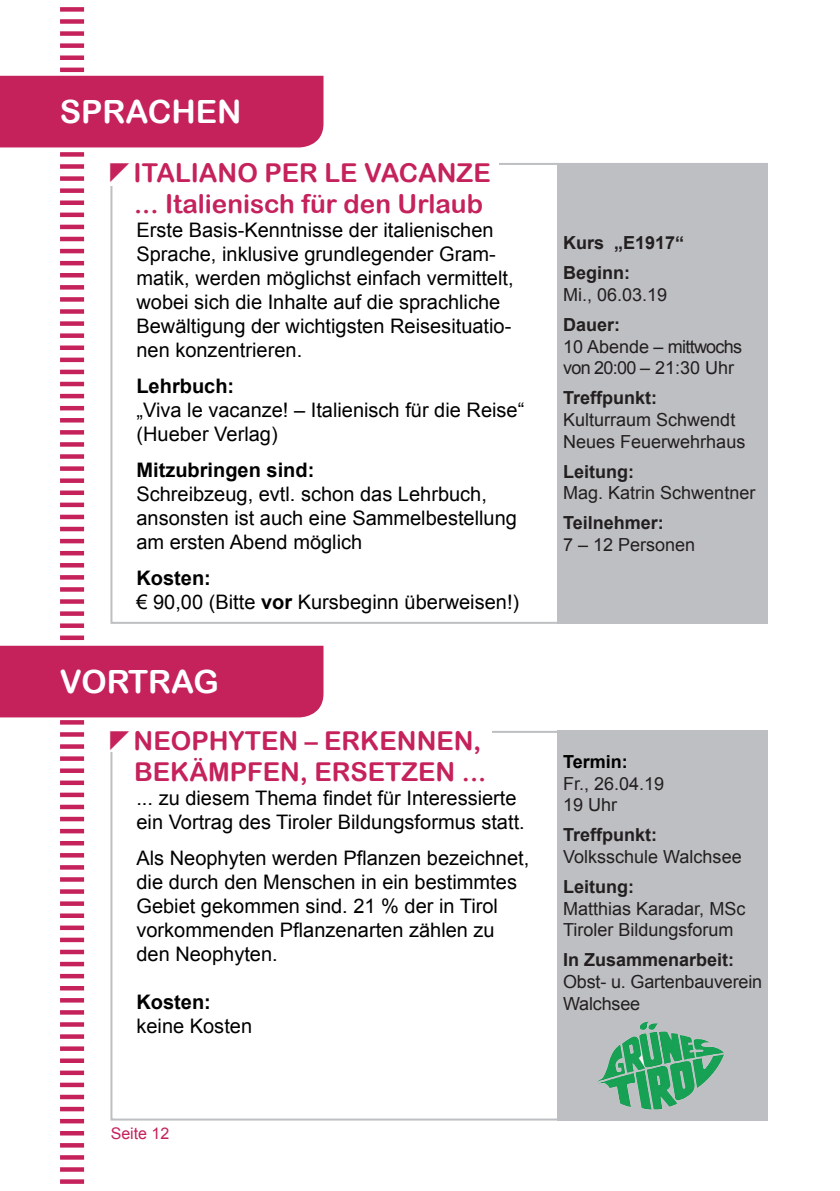
<style>
.page{position:relative;width:840px;height:1191px;background:#fff}
.page>*{position:absolute;margin:0;border:0;box-sizing:border-box;transform-origin:0 0}
.t1{font:32px "Arial Rounded MT Bold";color:#fff}
.t2{font:26px/31.2px "Arial Rounded MT Bold";color:#c5215b}
.t3{font:20px/24px "Arial";color:#000}
.t4{font:700 20px "Arial";color:#000}
.t5{font:18px/21.6px "Arial";color:#231f20}
.t6{font:700 18px/30px "Arial";color:#231f20}
.t7{font:18px/21.6px "Arial";letter-spacing:-.04em;color:#231f20}
.t8{font:700 18px "Arial";color:#000}
.t9{font:16px "Arial";color:#c5215b}
.s1{font-weight:700}
</style>
<div class="page">
<div style="left:60px;top:7px;width:24px;height:5px;background:#c5215b"></div>
<div style="left:60px;top:19px;width:24px;height:5px;background:#c5215b"></div>
<div style="left:60px;top:31px;width:24px;height:5px;background:#c5215b"></div>
<div style="left:60px;top:43px;width:24px;height:5px;background:#c5215b"></div>
<div style="left:60px;top:55px;width:24px;height:5px;background:#c5215b"></div>
<hr style="left:60px;top:68px;width:24px;height:4px;background:#c5215b">
<div style="left:60px;top:152px;width:24px;height:5px;background:#c5215b"></div>
<div style="left:60px;top:164px;width:24px;height:5px;background:#c5215b"></div>
<div style="left:60px;top:176px;width:24px;height:5px;background:#c5215b"></div>
<div style="left:60px;top:188px;width:24px;height:5px;background:#c5215b"></div>
<div style="left:60px;top:200px;width:24px;height:5px;background:#c5215b"></div>
<hr style="left:60px;top:213px;width:24px;height:4px;background:#c5215b">
<hr style="left:60px;top:225px;width:24px;height:4px;background:#c5215b">
<hr style="left:60px;top:237px;width:24px;height:4px;background:#c5215b">
<hr style="left:60px;top:249px;width:24px;height:4px;background:#c5215b">
<hr style="left:60px;top:261px;width:24px;height:4px;background:#c5215b">
<hr style="left:60px;top:273px;width:24px;height:4px;background:#c5215b">
<svg style="left:60px;top:285px;width:24px;height:4px"></svg>
<div style="left:60px;top:297px;width:24px;height:5px;background:#c5215b"></div>
<div style="left:60px;top:309px;width:24px;height:5px;background:#c5215b"></div>
<div style="left:60px;top:321px;width:24px;height:5px;background:#c5215b"></div>
<div style="left:60px;top:333px;width:24px;height:5px;background:#c5215b"></div>
<div style="left:60px;top:345px;width:24px;height:5px;background:#c5215b"></div>
<div style="left:60px;top:357px;width:24px;height:5px;background:#c5215b"></div>
<hr style="left:60px;top:370px;width:24px;height:4px;background:#c5215b">
<hr style="left:60px;top:382px;width:24px;height:4px;background:#c5215b">
<hr style="left:60px;top:394px;width:24px;height:4px;background:#c5215b">
<hr style="left:60px;top:406px;width:24px;height:4px;background:#c5215b">
<hr style="left:60px;top:418px;width:24px;height:4px;background:#c5215b">
<svg style="left:60px;top:430px;width:24px;height:4px"></svg>
<div style="left:60px;top:442px;width:24px;height:5px;background:#c5215b"></div>
<div style="left:60px;top:454px;width:24px;height:5px;background:#c5215b"></div>
<div style="left:60px;top:466px;width:24px;height:5px;background:#c5215b"></div>
<div style="left:60px;top:478px;width:24px;height:5px;background:#c5215b"></div>
<div style="left:60px;top:490px;width:24px;height:5px;background:#c5215b"></div>
<div style="left:60px;top:502px;width:24px;height:5px;background:#c5215b"></div>
<hr style="left:60px;top:515px;width:24px;height:4px;background:#c5215b">
<hr style="left:60px;top:527px;width:24px;height:4px;background:#c5215b">
<hr style="left:60px;top:539px;width:24px;height:4px;background:#c5215b">
<hr style="left:60px;top:551px;width:24px;height:4px;background:#c5215b">
<hr style="left:60px;top:563px;width:24px;height:4px;background:#c5215b">
<svg style="left:60px;top:575px;width:24px;height:4px"></svg>
<svg style="left:60px;top:587px;width:24px;height:4px"></svg>
<div style="left:60px;top:599px;width:24px;height:5px;background:#c5215b"></div>
<div style="left:60px;top:611px;width:24px;height:5px;background:#c5215b"></div>
<div style="left:60px;top:623px;width:24px;height:5px;background:#c5215b"></div>
<div style="left:60px;top:635px;width:24px;height:5px;background:#c5215b"></div>
<svg style="left:60px;top:720px;width:24px;height:4px"></svg>
<svg style="left:60px;top:732px;width:24px;height:4px"></svg>
<div style="left:60px;top:744px;width:24px;height:5px;background:#c5215b"></div>
<div style="left:60px;top:756px;width:24px;height:5px;background:#c5215b"></div>
<div style="left:60px;top:768px;width:24px;height:5px;background:#c5215b"></div>
<div style="left:60px;top:780px;width:24px;height:5px;background:#c5215b"></div>
<div style="left:60px;top:792px;width:24px;height:5px;background:#c5215b"></div>
<div style="left:60px;top:804px;width:24px;height:5px;background:#c5215b"></div>
<hr style="left:60px;top:817px;width:24px;height:4px;background:#c5215b">
<hr style="left:60px;top:829px;width:24px;height:4px;background:#c5215b">
<hr style="left:60px;top:841px;width:24px;height:4px;background:#c5215b">
<svg style="left:60px;top:853px;width:24px;height:4px"></svg>
<svg style="left:60px;top:865px;width:24px;height:4px"></svg>
<svg style="left:60px;top:877px;width:24px;height:4px"></svg>
<svg style="left:60px;top:889px;width:24px;height:4px"></svg>
<div style="left:60px;top:901px;width:24px;height:5px;background:#c5215b"></div>
<div style="left:60px;top:913px;width:24px;height:5px;background:#c5215b"></div>
<div style="left:60px;top:925px;width:24px;height:5px;background:#c5215b"></div>
<div style="left:60px;top:937px;width:24px;height:5px;background:#c5215b"></div>
<div style="left:60px;top:949px;width:24px;height:5px;background:#c5215b"></div>
<div style="left:60px;top:961px;width:24px;height:5px;background:#c5215b"></div>
<hr style="left:60px;top:974px;width:24px;height:4px;background:#c5215b">
<hr style="left:60px;top:986px;width:24px;height:4px;background:#c5215b">
<svg style="left:60px;top:998px;width:24px;height:4px"></svg>
<svg style="left:60px;top:1010px;width:24px;height:4px"></svg>
<svg style="left:60px;top:1022px;width:24px;height:4px"></svg>
<svg style="left:60px;top:1034px;width:24px;height:4px"></svg>
<div style="left:60px;top:1046px;width:24px;height:5px;background:#c5215b"></div>
<div style="left:60px;top:1058px;width:24px;height:5px;background:#c5215b"></div>
<div style="left:60px;top:1070px;width:24px;height:5px;background:#c5215b"></div>
<div style="left:60px;top:1082px;width:24px;height:5px;background:#c5215b"></div>
<div style="left:60px;top:1094px;width:24px;height:5px;background:#c5215b"></div>
<div style="left:60px;top:1106px;width:24px;height:5px;background:#c5215b"></div>
<hr style="left:60px;top:1119px;width:24px;height:4px;background:#c5215b">
<hr style="left:60px;top:1131px;width:24px;height:4px;background:#c5215b">
<svg style="left:60px;top:1143px;width:24px;height:4px"></svg>
<svg style="left:60px;top:1155px;width:24px;height:4px"></svg>
<svg style="left:60px;top:1167px;width:24px;height:4px"></svg>
<svg style="left:60px;top:1179px;width:24px;height:4px"></svg>
<div style="left:557px;top:163px;width:210px;height:461px;background:#bebfc2"></div>
<div style="left:0;top:76px;width:323px;height:71px;background:#c5215b"></div>
<div style="left:557px;top:730px;width:210px;height:390px;background:#bebfc2"></div>
<div style="left:0;top:646px;width:323px;height:71px;background:#c5215b"></div>
<img style="left:597px;top:1021px;width:127px;height:89px">
<h1 class="t1" style="left:60px;top:93px;width:183px">SPRACHEN</h1>
<h2 class="t2" style="left:133px;top:157px;width:358px">ITALIANO PER LE VACANZE ... Italienisch für den Urlaub</h2>
<p class="t3" style="left:136px;top:218px;width:378px">Erste Basis-Kenntnisse der italienischen Sprache, inklusive grundlegender Gram&shy;matik, werden möglichst einfach vermittelt, wobei sich die Inhalte auf die sprachliche Bewältigung der wichtigsten Reisesituatio&shy;nen konzentrieren.</p>
<p class="t4" style="left:136px;top:373px;width:99px">Lehrbuch:</p>
<p class="t3" style="left:136px;top:398px;width:389px">„Viva le vacanze! – Italienisch für die Reise“ (Hueber Verlag)</p>
<p class="t4" style="left:136px;top:457px;width:179px">Mitzubringen sind:</p>
<p class="t3" style="left:136px;top:482px;width:382px">Schreibzeug, evtl. schon das Lehrbuch, ansonsten ist auch eine Sammelbestellung am ersten Abend möglich</p>
<p class="t3" style="left:136px;top:566px;width:384px"><span class="s1">Kosten:<br></span>€ 90,00 (Bitte <span class="s1">vor</span> Kursbeginn überweisen!)</p>
<h1 class="t1" style="left:60px;top:663px;width:160px">VORTRAG</h1>
<h2 class="t2" style="left:133px;top:724px;width:354px">NEOPHYTEN – ERKENNEN,<br>BEKÄMPFEN, ERSETZEN ...</h2>
<p class="t3" style="left:136px;top:786px;width:389px">... zu diesem Thema findet für Interessierte ein Vortrag des Tiroler Bildungsformus statt.</p>
<p class="t3" style="left:136px;top:846px;width:394px">Als Neophyten werden Pflanzen bezeichnet, die durch den Menschen in ein bestimmtes Gebiet gekommen sind. 21 % der in Tirol vorkommenden Pflanzenarten zählen zu den Neophyten.</p>
<p class="t4" style="left:136px;top:988px;width:76px">Kosten:</p>
<p class="t3" style="left:136px;top:1014px;width:117px">keine Kosten</p>
<p class="t6" style="left:562px;top:228px;width:123px">Kurs „E1917“<br>Beginn:</p>
<p class="t5" style="left:562px;top:284px;width:106px">Mi., 06.03.19</p>
<p class="t6" style="left:562px;top:310px;width:59px">Dauer:</p>
<p class="t7" style="left:562px;top:336px;width:180px">10 Abende – mittwochs von 20:00 – 21:30 Uhr</p>
<p class="t6" style="left:562px;top:384px;width:95px">Treffpunkt:</p>
<p class="t5" style="left:562px;top:409px;width:184px">Kulturraum Schwendt<br>Neues Feuerwehrhaus</p>
<p class="t6" style="left:562px;top:457px;width:72px">Leitung:</p>
<p class="t5" style="left:562px;top:482px;width:194px">Mag. Katrin Schwentner</p>
<p class="t6" style="left:562px;top:509px;width:102px">Teilnehmer:</p>
<p class="t5" style="left:562px;top:534px;width:134px">7 – 12 Personen</p>
<p class="t8" style="left:562px;top:749px;width:66px">Termin:</p>
<p class="t5" style="left:562px;top:772px;width:103px">Fr., 26.04.19<br>19 Uhr</p>
<p class="t6" style="left:562px;top:820px;width:95px">Treffpunkt:</p>
<p class="t5" style="left:562px;top:846px;width:180px">Volksschule Walchsee</p>
<p class="t6" style="left:562px;top:872px;width:72px">Leitung:</p>
<p class="t5" style="left:562px;top:897px;width:184px">Matthias Karadar, MSc<br>Tiroler Bildungsforum</p>
<p class="t6" style="left:562px;top:945px;width:173px">In Zusammenarbeit:</p>
<p class="t5" style="left:562px;top:971px;width:200px">Obst- u. Gartenbauverein<br>Walchsee</p>
<p class="t9" style="left:111px;top:1122px;width:60px">Seite 12</p>
</div>
